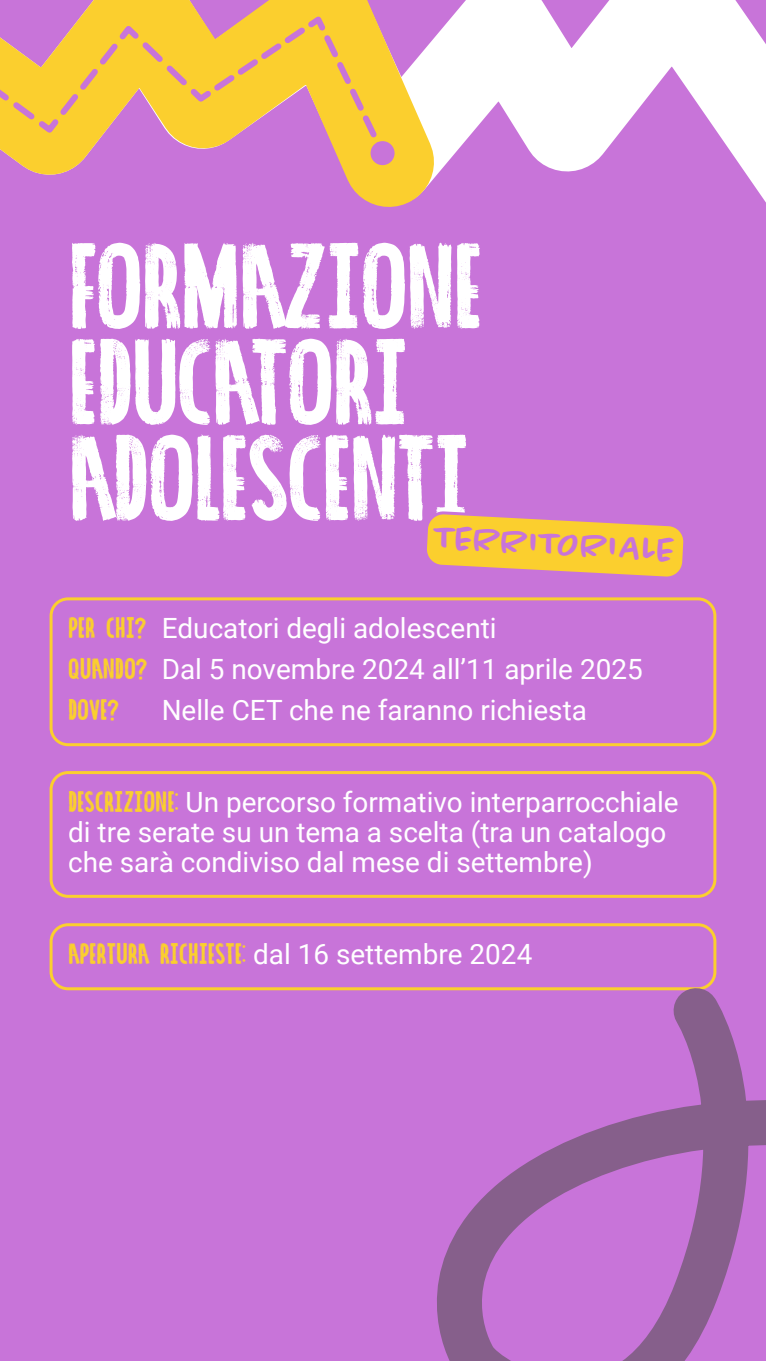
<style>
.page{position:relative;width:766px;height:1361px;background:#fff}
.page>*{position:absolute;margin:0;border:0;box-sizing:border-box;transform-origin:0 0}
.t1{font:condensed 123px/96px "Ocean Six";letter-spacing:-.02em;color:#fff}
.t2{font:500 36.3px "Chantal";color:#c874d9}
.t3{font:condensed 30px "Ocean Six";color:#fbcf2e}
.t4{font:27.9px/30px "Roboto";color:#fff}
.s1{font-family:"Ocean Six";font-stretch:condensed;font-size:30px;color:#fbcf2e}
.s2{font-family:"Roboto";font-stretch:normal;font-size:27.9px;color:#fff}
</style>
<div class="page">
<div style="left:0;top:0;width:765px;height:1361px;background:#c874d9"></div>
<svg style="left:507px;top:0;width:258px;height:201px"></svg>
<div style="left:50px;top:597px;width:666px;height:149px;border:3px solid #fbcf2e;border-radius:17px"></div>
<div style="left:50px;top:771px;width:666px;height:127px;border:3px solid #fbcf2e;border-radius:17px"></div>
<div style="left:50px;top:923px;width:666px;height:67px;border:3px solid #fbcf2e;border-radius:17px"></div>
<svg style="left:427px;top:514px;width:257px;height:63px"></svg>
<svg style="left:16px;top:0;width:491px;height:207px"></svg>
<svg style="left:0;top:8px;width:390px;height:153px"></svg>
<div style="left:370px;top:141px;width:24px;height:24px;background:#c874d9;border-radius:50%"></div>
<svg style="left:397px;top:965px;width:368px;height:396px"></svg>
<h1 class="t1" style="left:68px;top:233px;width:416px">FORMAZIONE<br>EDUCATORI<br>ADOLESCENTI</h1>
<h2 class="t2" style="left:435px;top:515px;width:243px;rotate:3deg">TERRITORIALE</h2>
<p class="t4" style="left:68px;top:607px;width:576px;line-height:40.8px"><span class="s1">PER CHI?</span> Educatori degli adolescenti<br><span class="s1">QUANDO?</span> Dal 5 novembre 2024 all’11 aprile 2025</p>
<p class="t3" style="left:68px;top:691px;width:52px">DOVE?</p>
<p class="t4" style="left:162px;top:694px;width:426px">Nelle CET che ne faranno richiesta</p>
<p class="t4" style="left:68px;top:786px;width:612px"><span class="s1">DESCRIZIONE:</span> Un percorso formativo interparrocchiale di tre serate su un tema a scelta (tra un catalogo che sarà condiviso dal mese di settembre)</p>
<p class="t3" style="left:68px;top:935px;width:465px">APERTURA RICHIESTE: <span class="s2">dal 16 settembre 2024</span></p>
</div>
